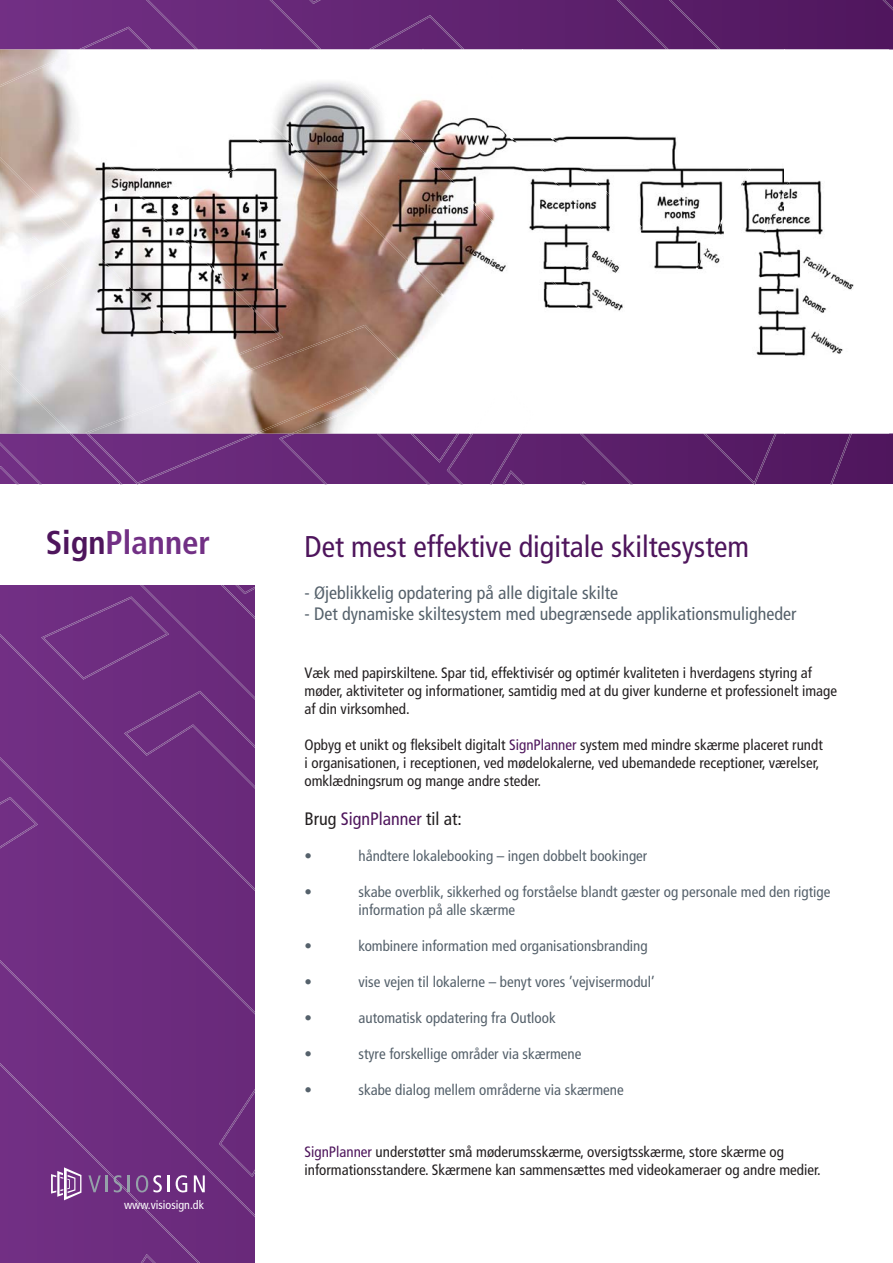
<style>
.page{position:relative;width:893px;height:1263px;background:#fff}
.page>*{position:absolute;margin:0;border:0;box-sizing:border-box;transform-origin:0 0}
.t1{font:700 condensed 33px "Frutiger";color:#723085}
.t2{font:condensed 30px "Frutiger";color:#4e155c}
.t3{font:condensed 18px "Frutiger";color:#55616b}
.t4{font:condensed 18px "Frutiger";color:#4e155c}
.t5{font:condensed 15px/18px "Frutiger";color:#231f20}
.t6{font:condensed 15px/18px "Frutiger";color:#55616b}
.t7{font:condensed 12px "Frutiger";color:#fff}
.s1{color:#4e155c}
.s2{color:#231f20}
</style>
<div class="page">
<div style="left:0;top:978px;width:255px;height:111px;background:#6d2c7f"></div>
<div style="left:0;top:1039px;width:233px;height:50px;background:#6c2c7e"></div>
<div style="left:0;top:1045px;width:223px;height:44px;background:#6e2d80"></div>
<svg style="left:0;top:434px;width:852px;height:544px"></svg>
<svg style="left:0;top:0;width:893px;height:50px"></svg>
<img style="left:0;top:82px;width:849px;height:352px">
<img style="left:85px;top:325px;width:380px;height:109px">
<img style="left:0;top:360px;width:72px;height:74px">
<img style="left:291px;top:408px;width:88px;height:26px">
<img style="left:196px;top:82px;width:53px;height:23px">
<img style="left:249px;top:99px;width:54px;height:59px">
<img style="left:302px;top:152px;width:54px;height:59px">
<img style="left:355px;top:205px;width:54px;height:59px">
<img style="left:409px;top:259px;width:54px;height:59px">
<img style="left:462px;top:312px;width:54px;height:59px">
<img style="left:849px;top:433px;width:40px;height:1px">
<img style="left:515px;top:365px;width:54px;height:60px">
<img style="left:569px;top:419px;width:14px;height:15px">
<img style="left:471px;top:385px;width:62px;height:49px">
<img style="left:319px;top:82px;width:51px;height:21px">
<img style="left:370px;top:97px;width:53px;height:57px">
<img style="left:422px;top:149px;width:53px;height:57px">
<img style="left:837px;top:162px;width:17px;height:128px">
<img style="left:474px;top:201px;width:53px;height:57px">
<img style="left:526px;top:253px;width:52px;height:57px">
<img style="left:785px;top:283px;width:53px;height:131px">
<img style="left:578px;top:305px;width:52px;height:57px">
<img style="left:630px;top:357px;width:52px;height:57px">
<img style="left:682px;top:406px;width:104px;height:28px">
<img style="left:0;top:50px;width:180px;height:47px">
<img style="left:353px;top:82px;width:161px;height:15px">
<img style="left:665px;top:82px;width:105px;height:15px">
<img style="left:49px;top:97px;width:152px;height:191px">
<img style="left:201px;top:120px;width:68px;height:72px">
<img style="left:468px;top:97px;width:94px;height:48px">
<img style="left:709px;top:97px;width:101px;height:191px">
<img style="left:0;top:156px;width:49px;height:163px">
<img style="left:506px;top:145px;width:102px;height:48px">
<img style="left:563px;top:192px;width:81px;height:96px">
<img style="left:201px;top:254px;width:51px;height:115px">
<img style="left:658px;top:240px;width:51px;height:143px">
<img style="left:127px;top:288px;width:53px;height:48px">
<img style="left:252px;top:305px;width:33px;height:46px">
<img style="left:583px;top:288px;width:25px;height:16px">
<img style="left:709px;top:288px;width:31px;height:63px">
<img style="left:175px;top:335px;width:26px;height:27px">
<svg style="left:654px;top:338px;width:5px;height:13px"></svg>
<div style="left:0;top:1089px;width:255px;height:174px;background:#6d2c80"></div>
<h1 class="t1" style="left:46px;top:529px;width:166px"><span class="s1">Sign</span>Planner</h1>
<p class="t7" style="left:124px;top:1200px;width:81px">www.visiosign.dk</p>
<h2 class="t2" style="left:304px;top:534px;width:446px">Det mest effektive digitale skiltesystem</h2>
<p class="t3" style="left:304px;top:585px;width:315px">- Øjeblikkelig opdatering på alle digitale skilte</p>
<p class="t3" style="left:304px;top:607px;width:493px">- Det dynamiske skiltesystem med ubegrænsede applikationsmuligheder</p>
<p class="t5" style="left:304px;top:665px;width:534px">Væk med papirskiltene. Spar tid, effektivisér og optimér kvaliteten i hverdagens styring af møder, aktiviteter og informationer, samtidig med at du giver kunderne et professionelt image af din virksomhed.</p>
<p class="t5" style="left:304px;top:737px;width:520px">Opbyg et unikt og fleksibelt digitalt <span class="s1">SignPlanner</span> system med mindre skærme placeret rundt i organisationen, i receptionen, ved mødelokalerne, ved ubemandede receptioner, værelser, omklædningsrum og mange andre steder.</p>
<p class="t4" style="left:304px;top:812px;width:159px"><span class="s2">Brug</span> SignPlanner <span class="s2">til at:</span></p>
<p class="t6" style="left:304px;top:848px;width:9px">•</p>
<p class="t6" style="left:358px;top:848px;width:290px">håndtere lokalebooking – ingen dobbelt bookinger</p>
<p class="t6" style="left:304px;top:884px;width:9px">•</p>
<p class="t6" style="left:358px;top:884px;width:473px">skabe overblik, sikkerhed og forståelse blandt gæster og personale med den rigtige information på alle skærme</p>
<p class="t6" style="left:304px;top:938px;width:9px">•</p>
<p class="t6" style="left:358px;top:938px;width:291px">kombinere information med organisationsbranding</p>
<p class="t6" style="left:304px;top:974px;width:9px">•</p>
<p class="t6" style="left:358px;top:974px;width:298px">vise vejen til lokalerne – benyt vores ’vejvisermodul’</p>
<p class="t6" style="left:304px;top:1010px;width:9px">•</p>
<p class="t6" style="left:358px;top:1010px;width:199px">automatisk opdatering fra Outlook</p>
<p class="t6" style="left:304px;top:1046px;width:9px">•</p>
<p class="t6" style="left:358px;top:1046px;width:224px">styre forskellige områder via skærmene</p>
<p class="t6" style="left:304px;top:1082px;width:9px">•</p>
<p class="t6" style="left:358px;top:1082px;width:267px">skabe dialog mellem områderne via skærmene</p>
<p class="t5" style="left:304px;top:1143px;width:518px"><span class="s1">SignPlanner</span> understøtter små møderumsskærme, oversigtsskærme, store skærme og informationsstandere. Skærmene kan sammensættes med videokameraer og andre medier.</p>
</div>
